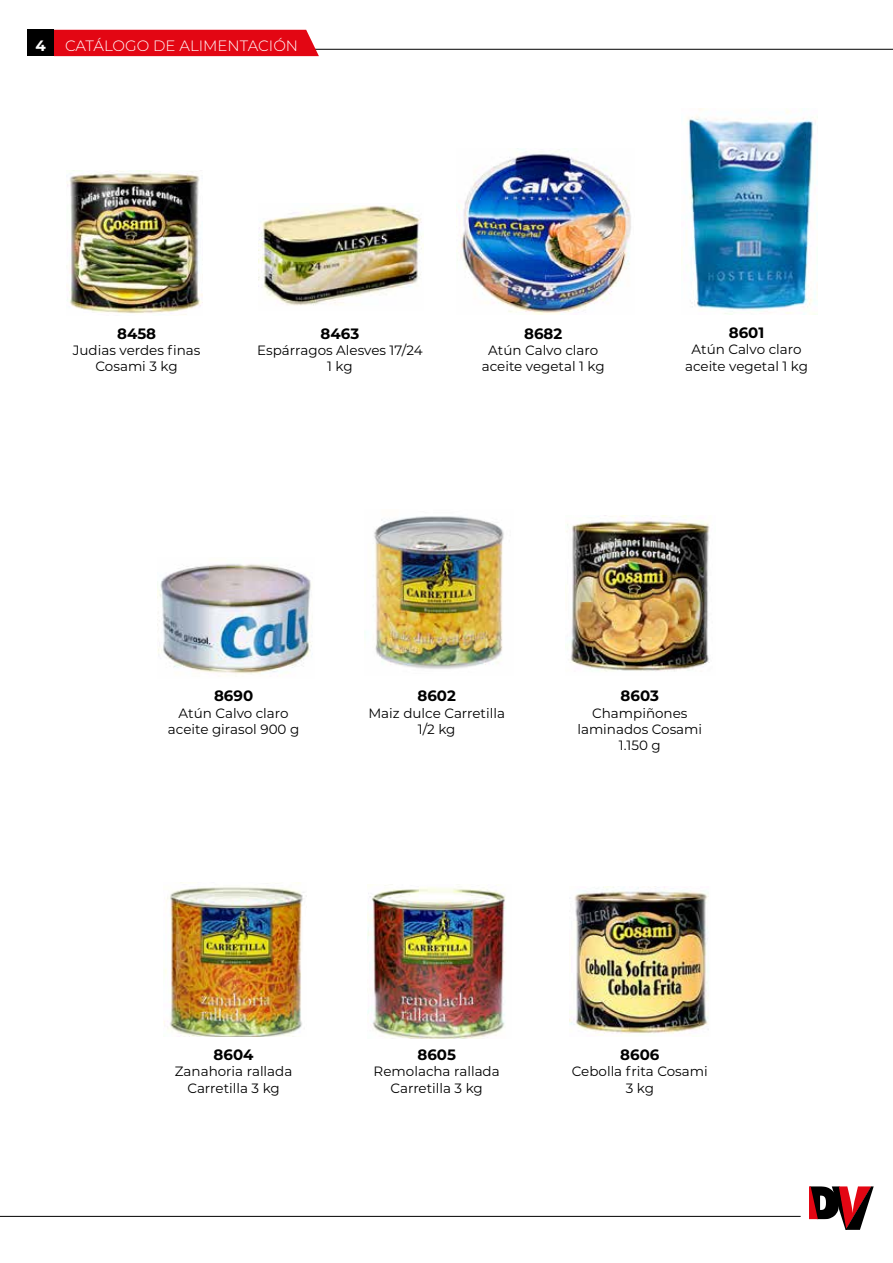
<style>
.page{position:relative;width:893px;height:1263px;background:#fff}
.page>*{position:absolute;margin:0;border:0;box-sizing:border-box;transform-origin:0 0}
.t1{font:700 15px "Montserrat";color:#000}
.t2{font:300 15px "Montserrat";color:#fff}
.t3{font:700 15px "Montserrat";color:#fff}
.t4{font:13.5px/16.2px "Montserrat";color:#000;text-align:center}
</style>
<div class="page">
<hr style="left:299px;top:49px;width:594px;height:1px;background:#000">
<hr style="left:0;top:1216px;width:801px;height:1px;background:#000">
<div style="left:54px;top:30px;width:265px;height:26px;background:#e30613"></div>
<div style="left:28px;top:30px;width:26px;height:26px;background:#000"></div>
<svg style="left:809px;top:1186px;width:65px;height:44px"></svg>
<img style="left:258px;top:206px;width:166px;height:100px">
<img style="left:67px;top:170px;width:136px;height:145px">
<img style="left:458px;top:149px;width:173px;height:166px">
<img style="left:687px;top:109px;width:131px;height:206px">
<img style="left:157px;top:564px;width:156px;height:110px">
<img style="left:364px;top:516px;width:140px;height:153px">
<img style="left:565px;top:516px;width:145px;height:156px">
<img style="left:163px;top:882px;width:141px;height:154px">
<img style="left:367px;top:884px;width:139px;height:154px">
<img style="left:570px;top:887px;width:139px;height:149px">
<p class="t3" style="left:36px;top:35px;width:12px">4</p>
<p class="t2" style="left:65px;top:35px;width:235px">CATÁLOGO DE ALIMENTACIÓN</p>
<p class="t1" style="left:117px;top:323px;width:41px">8458</p>
<p class="t4" style="left:73px;top:342px;width:129px">Judias verdes finas<br>Cosami 3 kg</p>
<p class="t1" style="left:321px;top:323px;width:40px">8463</p>
<p class="t4" style="left:257px;top:342px;width:167px">Espárragos Alesves 17/24<br>1 kg</p>
<p class="t1" style="left:524px;top:323px;width:40px">8682</p>
<p class="t4" style="left:482px;top:342px;width:124px">Atún Calvo claro aceite vegetal 1 kg</p>
<p class="t1" style="left:729px;top:322px;width:37px">8601</p>
<p class="t4" style="left:685px;top:341px;width:124px">Atún Calvo claro aceite vegetal 1 kg</p>
<p class="t1" style="left:214px;top:685px;width:41px">8690</p>
<p class="t4" style="left:168px;top:704px;width:133px">Atún Calvo claro aceite girasol 900 g</p>
<p class="t1" style="left:417px;top:685px;width:40px">8602</p>
<p class="t4" style="left:368px;top:704px;width:138px">Maiz dulce Carretilla<br>1/2 kg</p>
<p class="t1" style="left:621px;top:685px;width:40px">8603</p>
<p class="t4" style="left:577px;top:704px;width:126px">Champiñones laminados Cosami<br>1.150 g</p>
<p class="t1" style="left:214px;top:1044px;width:41px">8604</p>
<p class="t4" style="left:175px;top:1063px;width:119px">Zanahoria rallada<br>Carretilla 3 kg</p>
<p class="t1" style="left:417px;top:1044px;width:40px">8605</p>
<p class="t4" style="left:374px;top:1063px;width:128px">Remolacha rallada<br>Carretilla 3 kg</p>
<p class="t1" style="left:620px;top:1044px;width:41px">8606</p>
<p class="t4" style="left:572px;top:1063px;width:137px">Cebolla frita Cosami<br>3 kg</p>
</div>
